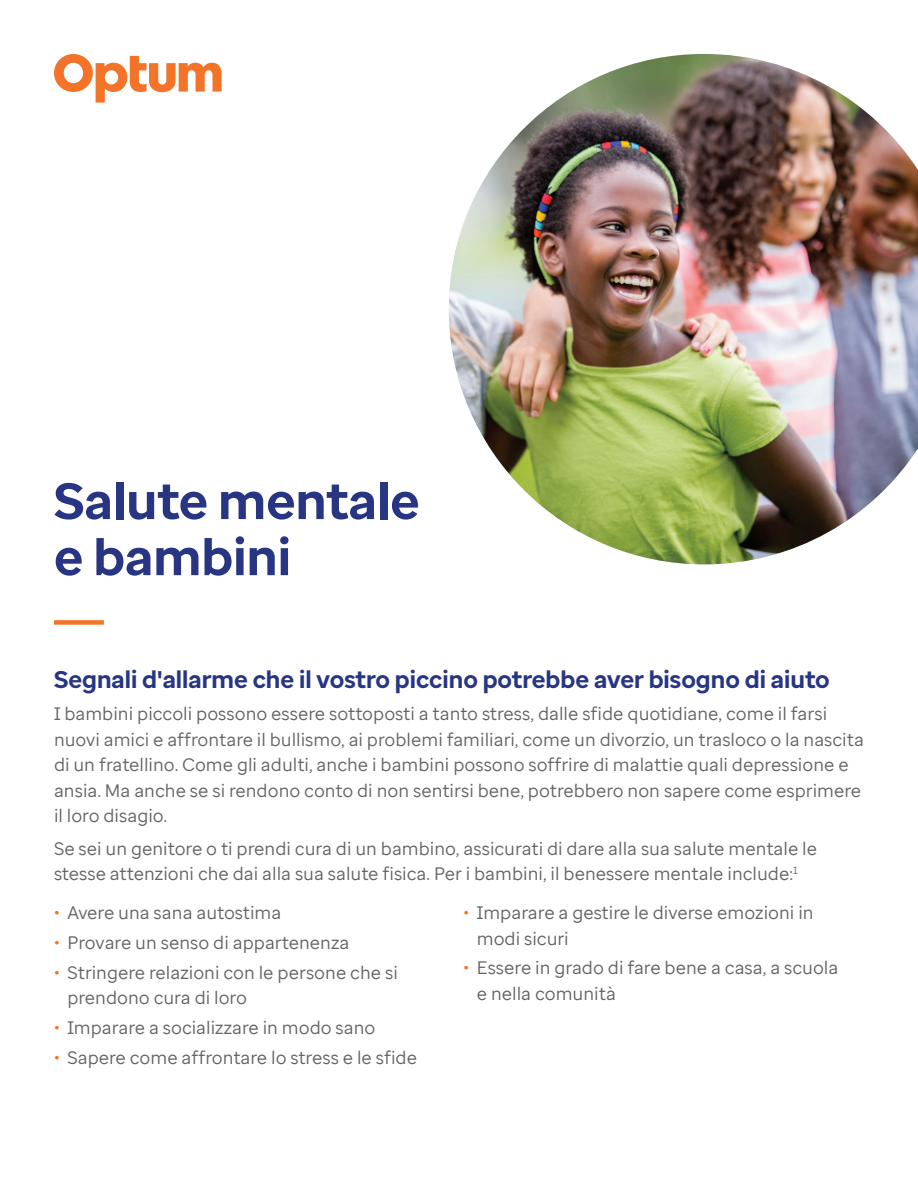
<style>
.page{position:relative;width:918px;height:1188px;background:#fff}
.page>*{position:absolute;margin:0;border:0;box-sizing:border-box;transform-origin:0 0}
.t1{font:700 51px/56.1px "Optum Sans";color:#283582}
.t2{font:700 24px "Optum Sans";color:#283582}
.t3{font:18px/25.5px "Optum Sans";color:#636366}
.s1{color:#f37328}
</style>
<div class="page">
<svg style="left:54px;top:54px;width:168px;height:49px"></svg>
<img style="left:449px;top:54px;width:469px;height:510px">
<div style="left:54px;top:620px;width:50px;height:5px;background:#f37328"></div>
<p class="t1" style="left:54px;top:473px;width:367px">Salute mentale e bambini</p>
<p class="t2" style="left:54px;top:664px;width:777px">Segnali d'allarme che il vostro piccino potrebbe aver bisogno di aiuto</p>
<p class="t3" style="left:54px;top:701px;width:811px">I bambini piccoli possono essere sottoposti a tanto stress, dalle sfide quotidiane, come il farsi nuovi amici e affrontare il bullismo, ai problemi familiari, come un divorzio, un trasloco o la nascita di un fratellino. Come gli adulti, anche i bambini possono soffrire di malattie quali depressione e ansia. Ma anche se si rendono conto di non sentirsi bene, potrebbero non sapere come esprimere il loro disagio.</p>
<p class="t3" style="left:54px;top:835px;width:765px">Se sei un genitore o ti prendi cura di un bambino, assicurati di dare alla sua salute mentale le stesse attenzioni che dai alla sua salute fisica. Per i bambini, il benessere mentale include:<sup>1</sup></p>
<p class="t3" style="left:54px;top:900px;width:229px"><span class="s1">•</span> Avere una sana autostima</p>
<p class="t3" style="left:54px;top:930px;width:297px"><span class="s1">•</span> Provare un senso di appartenenza</p>
<p class="t3" style="left:67px;top:959px;width:332px;text-indent:-13px"><span class="s1">•</span> Stringere relazioni con le persone che si prendono cura di loro</p>
<p class="t3" style="left:54px;top:1015px;width:323px"><span class="s1">•</span> Imparare a socializzare in modo sano</p>
<p class="t3" style="left:54px;top:1045px;width:365px"><span class="s1">•</span> Sapere come affrontare lo stress e le sfide</p>
<p class="t3" style="left:477px;top:900px;width:338px;text-indent:-13px"><span class="s1">•</span> Imparare a gestire le diverse emozioni in modi sicuri</p>
<p class="t3" style="left:477px;top:955px;width:363px;text-indent:-13px"><span class="s1">•</span> Essere in grado di fare bene a casa, a scuola e nella comunità</p>
</div>
